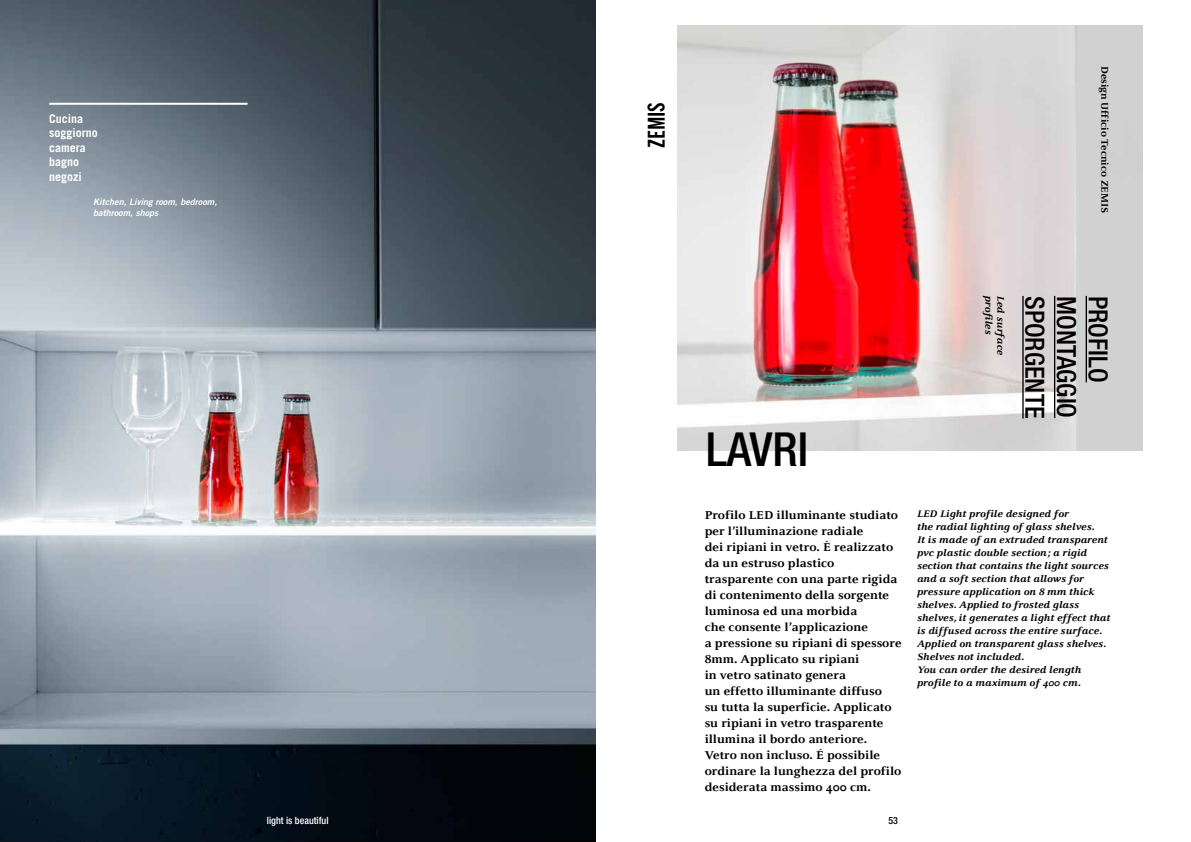
<style>
.page{position:relative;width:1191px;height:842px;background:#fff}
.page>*{position:absolute;margin:0;border:0;box-sizing:border-box;transform-origin:0 0}
.t1{font:500 condensed 47px "Helvetica Neue";color:#000}
.t2{font:500 condensed 26.4px "Helvetica Neue";color:#000}
.t3{font:24px "Alternate Gothic No 2 BT";color:#000}
.t4{font:700 12px/16px "Celeste ST";color:#000}
.t5{font:700 12px/14.4px "Trade Gothic";color:#fff}
.t6{font:italic 700 10px/13px "Celeste ST";color:#000}
.t7{font:700 10px "Celeste ST";color:#000}
.t8{font:500 condensed 10px "Helvetica Neue";color:#fff}
.t9{font:500 condensed 10px "Helvetica Neue";color:#000}
.t10{font:italic 9px/10.8px "Trade Gothic Bold Two";color:#fff}
</style>
<div class="page">
<img style="left:0;top:0;width:595px;height:842px">
<img style="left:677px;top:26px;width:465px;height:425px">
<hr style="left:1085px;top:296px;width:2px;height:86px;background:#000">
<hr style="left:1054px;top:296px;width:1px;height:122px;background:#000">
<hr style="left:1022px;top:296px;width:1px;height:122px;background:#000">
<hr style="left:49px;top:103px;width:198px;height:2px;background:#fff">
<p class="t5" style="left:49px;top:111px;width:50px">Cucina soggiorno camera bagno negozi</p>
<p class="t10" style="left:93px;top:196px;width:125px">Kitchen, Living room, bedroom, bathroom, shops</p>
<h3 class="t3" style="left:643px;top:148px;width:48px;rotate:-90deg">ZEMIS</h3>
<p class="t7" style="left:1110px;top:66px;width:149px;rotate:90deg">Design Ufficio Tecnico ZEMIS</p>
<h1 class="t1" style="left:706px;top:421px;width:104px">LAVRI</h1>
<p class="t6" style="left:995px;top:296px;width:40px;rotate:90deg">profiles</p>
<p class="t6" style="left:1007px;top:296px;width:61px;rotate:90deg">Led surface</p>
<h2 class="t2" style="left:1050px;top:296px;width:124px;rotate:90deg">SPORGENTE</h2>
<h2 class="t2" style="left:1082px;top:296px;width:124px;rotate:90deg">MONTAGGIO</h2>
<h2 class="t2" style="left:1114px;top:296px;width:88px;rotate:90deg">PROFILO</h2>
<p class="t4" style="left:704px;top:507px;width:199px">Profilo LED illuminante studiato per l’illuminazione radiale<br>dei ripiani in vetro. È realizzato da un estruso plastico trasparente con una parte rigida di contenimento della sorgente luminosa ed una morbida<br>che consente l’applicazione<br>a pressione su ripiani di spessore<br>8mm. Applicato su ripiani<br>in vetro satinato genera<br>un effetto illuminante diffuso<br>su tutta la superficie. Applicato su ripiani in vetro trasparente illumina il bordo anteriore.<br>Vetro non incluso. É possibile ordinare la lunghezza del profilo desiderata massimo 400 cm.</p>
<p class="t6" style="left:917px;top:508px;width:195px">LED Light profile designed for<br>the radial lighting of glass shelves.<br>It is made of an extruded transparent pvc plastic double section; a rigid section that contains the light sources and a soft section that allows for pressure application on 8 mm thick shelves. Applied to frosted glass shelves, it generates a light effect that is diffused across the entire surface.<br>Applied on transparent glass shelves.<br>Shelves not included.<br>You can order the desired length profile to a maximum of 400 cm.</p>
<p class="t8" style="left:267px;top:815px;width:63px">light is beautiful</p>
<p class="t9" style="left:888px;top:815px;width:11px">53</p>
</div>
